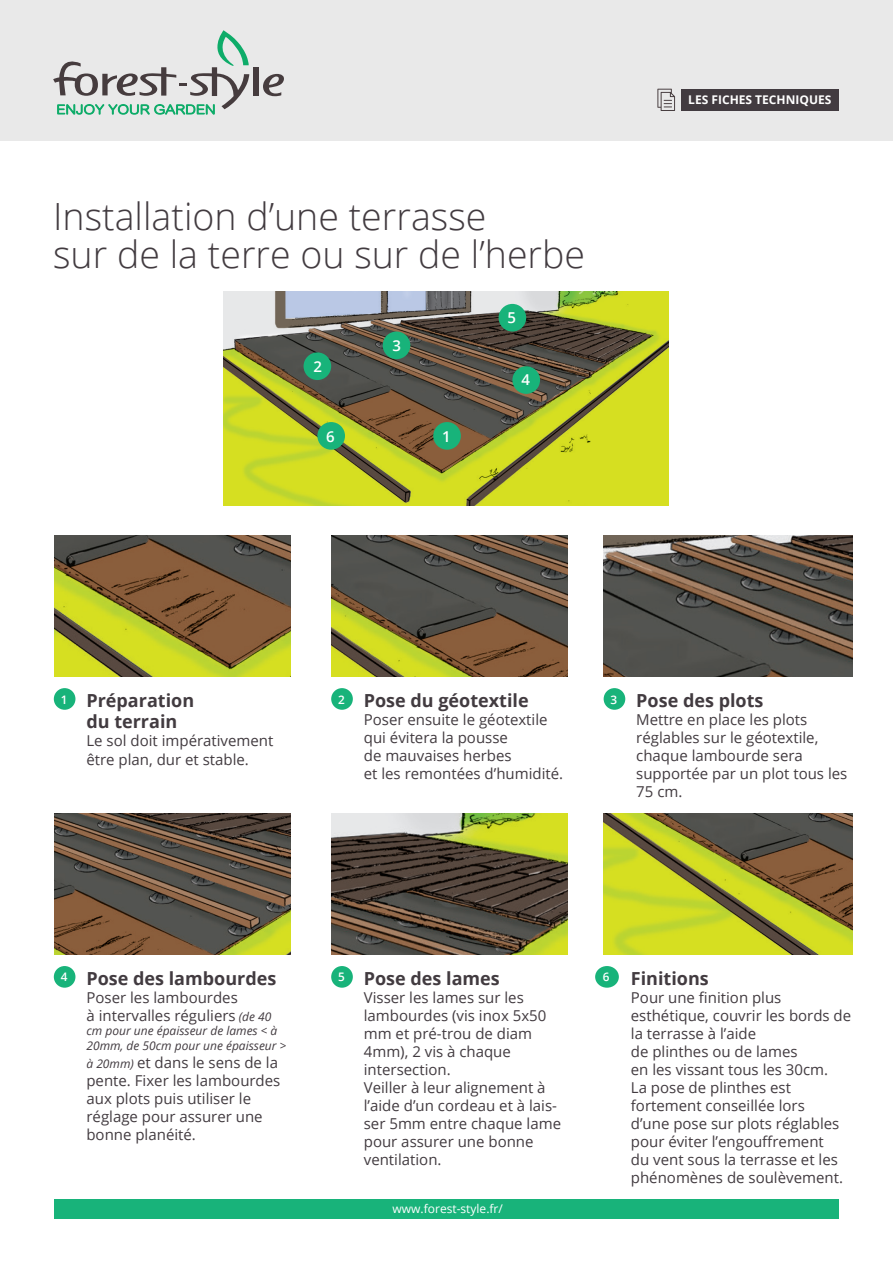
<style>
.page{position:relative;width:893px;height:1263px;background:#fff}
.page>*{position:absolute;margin:0;border:0;box-sizing:border-box;transform-origin:0 0}
.t1{font:300 37.5px "Open Sans";color:#423b40}
.t2{font:700 18px/21.6px "Open Sans";color:#423b40}
.t3{font:15px/18px "Open Sans";color:#423b40}
.t4{font:600 15px "Open Sans";color:#fff}
.t5{font:italic 12px/14.4px "Open Sans";color:#423b40}
.t6{font:12px "Open Sans";color:#fff}
.t7{font:700 12px "Open Sans";color:#fff}
.t8{font:600 11.7px "Open Sans";color:#fff}
.s1{font-style:italic;font-size:12px}
</style>
<div class="page">
<div style="left:0;top:0;width:893px;height:141px;background:#e9e9e9"></div>
<svg style="left:263px;top:74px;width:21px;height:22px"></svg>
<div style="left:254px;top:68px;width:5px;height:28px;background:#463c3e"></div>
<svg style="left:53px;top:30px;width:196px;height:84px"></svg>
<div style="left:54px;top:1199px;width:785px;height:20px;background:#18b37a"></div>
<div style="left:681px;top:89px;width:158px;height:22px;background:#423b40"></div>
<div style="left:54px;top:688px;width:21px;height:22px;background:#18b37a;border-radius:50%"></div>
<div style="left:54px;top:966px;width:21px;height:22px;background:#18b37a;border-radius:50%"></div>
<div style="left:331px;top:688px;width:22px;height:22px;background:#18b37a;border-radius:50%"></div>
<div style="left:331px;top:966px;width:22px;height:22px;background:#18b37a;border-radius:50%"></div>
<div style="left:604px;top:688px;width:21px;height:22px;background:#18b37a;border-radius:50%"></div>
<div style="left:595px;top:966px;width:24px;height:22px;background:#18b37a;border-radius:50%"></div>
<svg style="left:657px;top:89px;width:18px;height:22px"></svg>
<img style="left:54px;top:535px;width:236px;height:142px">
<img style="left:331px;top:535px;width:236px;height:142px">
<img style="left:604px;top:535px;width:249px;height:142px">
<img style="left:54px;top:813px;width:236px;height:142px">
<img style="left:331px;top:813px;width:236px;height:142px">
<img style="left:604px;top:813px;width:249px;height:142px">
<img style="left:224px;top:291px;width:444px;height:214px">
<div style="left:433px;top:422px;width:28px;height:28px;background:#18b37a;border-radius:50%"></div>
<div style="left:304px;top:352px;width:27px;height:28px;background:#18b37a;border-radius:50%"></div>
<div style="left:383px;top:332px;width:27px;height:27px;background:#18b37a;border-radius:50%"></div>
<div style="left:512px;top:366px;width:28px;height:28px;background:#18b37a;border-radius:50%"></div>
<div style="left:499px;top:304px;width:27px;height:28px;background:#18b37a;border-radius:50%"></div>
<div style="left:317px;top:422px;width:28px;height:28px;background:#18b37a;border-radius:50%"></div>
<p class="t1" style="left:53px;top:191px;width:435px">Installation d’une terrasse</p>
<p class="t1" style="left:53px;top:229px;width:533px">sur de la terre ou sur de l’herbe</p>
<p class="t4" style="left:313px;top:356px;width:10px">2</p>
<p class="t4" style="left:326px;top:426px;width:10px">6</p>
<p class="t4" style="left:392px;top:335px;width:10px">3</p>
<p class="t4" style="left:442px;top:426px;width:10px">1</p>
<p class="t4" style="left:508px;top:307px;width:10px">5</p>
<p class="t4" style="left:521px;top:370px;width:10px">4</p>
<p class="t7" style="left:688px;top:92px;width:145px">LES FICHES TECHNIQUES</p>
<p class="t8" style="left:61px;top:691px;width:8px">1</p>
<p class="t2" style="left:86px;top:689px;width:109px">Préparation du terrain</p>
<p class="t3" style="left:86px;top:732px;width:188px">Le sol doit impérativement être plan, dur et stable.</p>
<p class="t8" style="left:338px;top:691px;width:8px">2</p>
<p class="t2" style="left:364px;top:689px;width:166px">Pose du géotextile</p>
<p class="t3" style="left:364px;top:710px;width:201px">Poser ensuite le géotextile qui évitera la pousse<br>de mauvaises herbes<br>et les remontées d’humidité.</p>
<p class="t8" style="left:611px;top:691px;width:8px">3</p>
<p class="t2" style="left:636px;top:689px;width:129px">Pose des plots</p>
<p class="t3" style="left:636px;top:710px;width:213px">Mettre en place les plots réglables sur le géotextile, chaque lambourde sera supportée par un plot tous les<br>75 cm.</p>
<p class="t8" style="left:61px;top:969px;width:8px">4</p>
<p class="t2" style="left:86px;top:967px;width:191px">Pose des lambourdes</p>
<p class="t3" style="left:86px;top:988px;width:186px">Poser les lambourdes<br>à intervalles réguliers <span class="s1">(de 40</span></p>
<p class="t5" style="left:86px;top:1023px;width:201px">cm pour une épaisseur de lames &lt; à<br>20mm, de 50cm pour une épaisseur &gt;</p>
<p class="t3" style="left:86px;top:1053px;width:195px"><span class="s1">à 20mm)</span> et dans le sens de la pente. Fixer les lambourdes aux plots puis utiliser le réglage pour assurer une bonne planéité.</p>
<p class="t8" style="left:338px;top:969px;width:8px">5</p>
<p class="t2" style="left:364px;top:967px;width:137px">Pose des lames</p>
<p class="t3" style="left:364px;top:988px;width:184px">Visser les lames sur les lambourdes (vis inox 5x50 mm et pré-trou de diam<br>4mm), 2 vis à chaque intersection.</p>
<p class="t3" style="left:364px;top:1078px;width:199px">Veiller à leur alignement à l’aide d’un cordeau et à lais&shy;ser 5mm entre chaque lame pour assurer une bonne ventilation.</p>
<p class="t6" style="left:393px;top:1200px;width:112px">www.forest-style.fr/</p>
<p class="t8" style="left:603px;top:969px;width:8px">6</p>
<p class="t2" style="left:631px;top:967px;width:79px">Finitions</p>
<p class="t3" style="left:631px;top:988px;width:222px">Pour une finition plus esthétique, couvrir les bords de la terrasse à l’aide<br>de plinthes ou de lames<br>en les vissant tous les 30cm.<br>La pose de plinthes est fortement conseillée lors<br>d’une pose sur plots réglables pour éviter l’engouffrement<br>du vent sous la terrasse et les phénomènes de soulèvement.</p>
</div>
